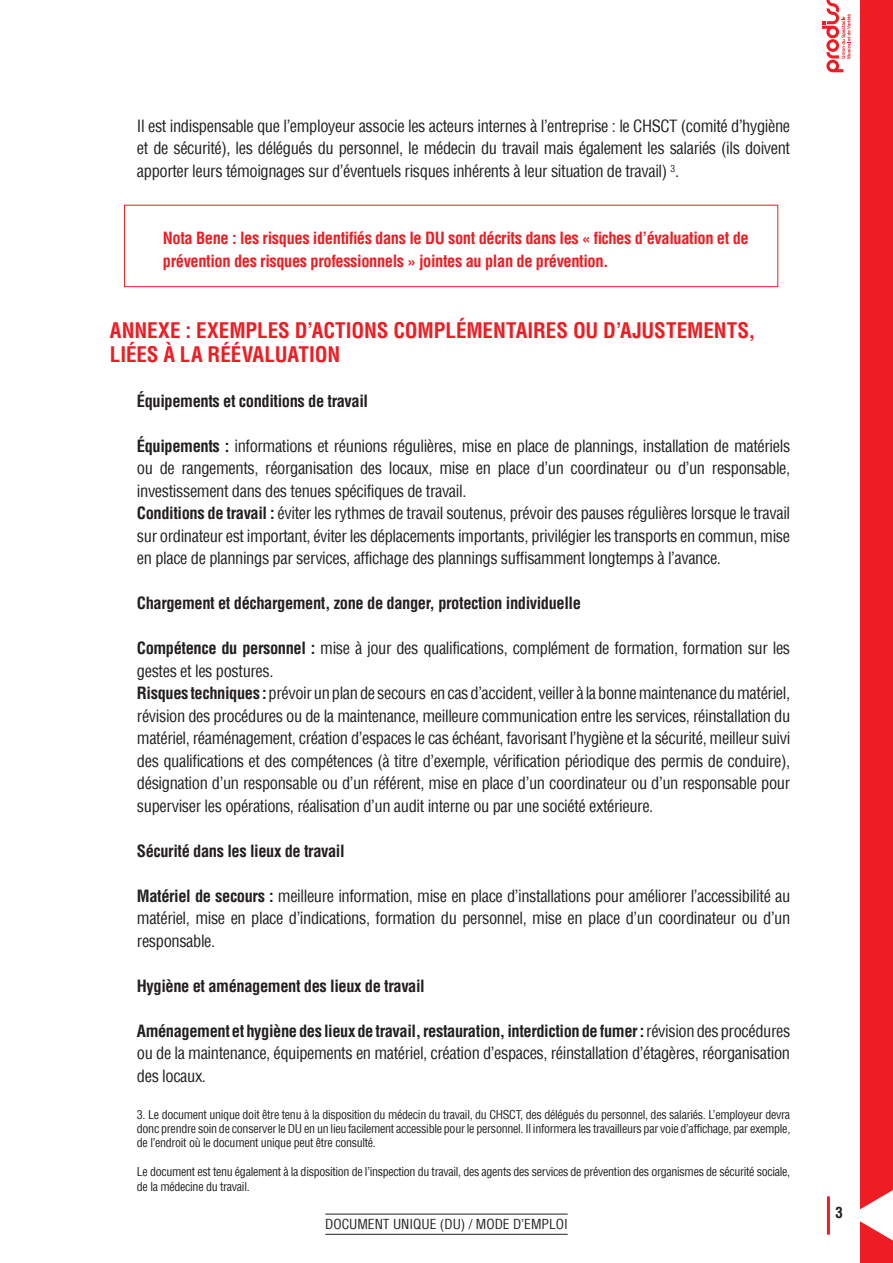
<style>
.page{position:relative;width:893px;height:1263px;background:#fff}
.page>*{position:absolute;margin:0;border:0;box-sizing:border-box;transform-origin:0 0}
.t1{font:700 condensed 21px "Helvetica LT Std";letter-spacing:.01em;color:#ee1d23}
.t2{font:500 condensed 16.5px/22.5px "Helvetica";letter-spacing:-.025em;color:#231f20}
.t3{font:700 condensed 16.5px "Helvetica LT Std";letter-spacing:-.025em;color:#231f20}
.t4{font:700 condensed 16.5px/22.5px "Helvetica LT Std";letter-spacing:-.025em;color:#ee1d23}
.t5{font:700 condensed 15px "Helvetica LT Std";color:#231f20}
.t6{font:500 condensed 13.5px "Helvetica";color:#231f20}
.t7{font:500 condensed 12px/14.4px "Helvetica";letter-spacing:-.025em;color:#231f20;text-align:justify}
.s1{font-family:"Helvetica LT Std";font-weight:700}
.s2{font-family:"Helvetica";font-weight:500}
</style>
<div class="page">
<svg style="left:822px;top:0;width:28px;height:72px"></svg>
<hr style="left:827px;top:1196px;width:3px;height:38px;background:#ee1d23">
<div style="left:860px;top:0;width:33px;height:1263px;background:#ee1d23"></div>
<svg style="left:860px;top:1190px;width:33px;height:50px"></svg>
<hr style="left:325px;top:1214px;width:243px;height:1px;background:#231f20">
<hr style="left:325px;top:1234px;width:243px;height:1px;background:#231f20">
<div style="left:124px;top:205px;width:654px;height:82px;border:1px solid #ee1d23"></div>
<p class="t2" style="left:137px;top:115px;width:655px;text-align:justify">Il est indispensable que l’employeur associe les acteurs internes à l’entreprise : le CHSCT (comité d’hygiène et de sécurité), les délégués du personnel, le médecin du travail mais également les salariés (ils doivent apporter leurs témoignages sur d’éventuels risques inhérents à leur situation de travail) <sup>3</sup>.</p>
<p class="t4" style="left:163px;top:227px;width:587px">Nota Bene : les risques identifiés dans le DU sont décrits dans les « fiches d’évaluation et de prévention des risques professionnels » jointes au plan de prévention.</p>
<p class="t1" style="left:110px;top:317px;width:122px">Annexe : exemples</p>
<p class="t1" style="left:295px;top:317px;width:29px">d’actions</p>
<p class="t1" style="left:393px;top:317px;width:13px">complémentaires</p>
<p class="t1" style="left:573px;top:317px;width:82px">ou d’ajustements</p>
<p class="t1" style="left:749px;top:317px;width:8px">,</p>
<p class="t1" style="left:110px;top:341px;width:11px">liées</p>
<p class="t1" style="left:163px;top:341px;width:56px">à la réévaluation</p>
<p class="t3" style="left:137px;top:390px;width:233px">équipements et conditions de travail</p>
<p class="t2" style="left:137px;top:434px;width:655px"><span class="s1">équipements :</span> informations et réunions régulières, mise en place de plannings, installation de matériels ou de rangements, réorganisation des locaux, mise en place d’un coordinateur ou d’un responsable, investissement dans des tenues spécifiques de travail.<br><span class="s1">Conditions de travail :</span> éviter les rythmes de travail soutenus, prévoir des pauses régulières lorsque le travail sur ordinateur est important, éviter les déplacements importants, privilégier les transports en commun, mise en place de plannings par services, affichage des plannings suffisamment longtemps à l’avance.</p>
<p class="t3" style="left:137px;top:593px;width:446px">Chargement et déchargement, zone de danger, protection individuelle</p>
<p class="t2" style="left:137px;top:637px;width:655px"><span class="s1">Compétence du personnel :</span> mise à jour des qualifications, complément de formation, formation sur les gestes et les postures.<br><span class="s1">Risques techniques :</span> prévoir un plan de secours en cas d’accident, veiller à la bonne maintenance du matériel, révision des procédures ou de la maintenance, meilleure communication entre les services, réinstallation du matériel, réaménagement, création d’espaces le cas échéant, favorisant l’hygiène et la sécurité, meilleur suivi des qualifications et des compétences (à titre d’exemple, vérification périodique des permis de conduire), désignation d’un responsable ou d’un référent, mise en place d’un coordinateur ou d’un responsable pour superviser les opérations, réalisation d’un audit interne ou par une société extérieure.</p>
<p class="t3" style="left:137px;top:840px;width:209px">Sécurité dans les lieux de travail</p>
<p class="t2" style="left:137px;top:884px;width:655px;text-align:justify"><span class="s1">Matériel de secours :</span> meilleure information, mise en place d’installations pour améliorer l’accessibilité au matériel, mise en place d’indications, formation du personnel, mise en place d’un coordinateur ou d’un responsable.</p>
<p class="t3" style="left:137px;top:975px;width:289px">Hygiène et aménagement des lieux de travail</p>
<p class="t3" style="left:137px;top:1020px;width:655px">Aménagement et hygiène des lieux de travail, restauration, interdiction de fumer : <span class="s2">révision des procédures</span></p>
<p class="t2" style="left:137px;top:1042px;width:655px">ou de la maintenance, équipements en matériel, création d’espaces, réinstallation d’étagères, réorganisation des locaux.</p>
<p class="t7" style="left:137px;top:1107px;width:655px">3. Le document unique doit être tenu à la disposition du médecin du travail, du CHSCT, des délégués du personnel, des salariés. L’employeur devra donc prendre soin de conserver le DU en un lieu facilement accessible pour le personnel. Il informera les travailleurs par voie d’affichage, par exemple, de l’endroit où le document unique peut être consulté.</p>
<p class="t7" style="left:137px;top:1164px;width:655px">Le document est tenu également à la disposition de l’inspection du travail, des agents des services de prévention des organismes de sécurité sociale, de la médecine du travail.</p>
<p class="t6" style="left:325px;top:1216px;width:244px">DOCUMENT UNIQUE (DU) / MODE D’EMPLOI</p>
<p class="t5" style="left:836px;top:1203px;width:9px">3</p>
</div>
